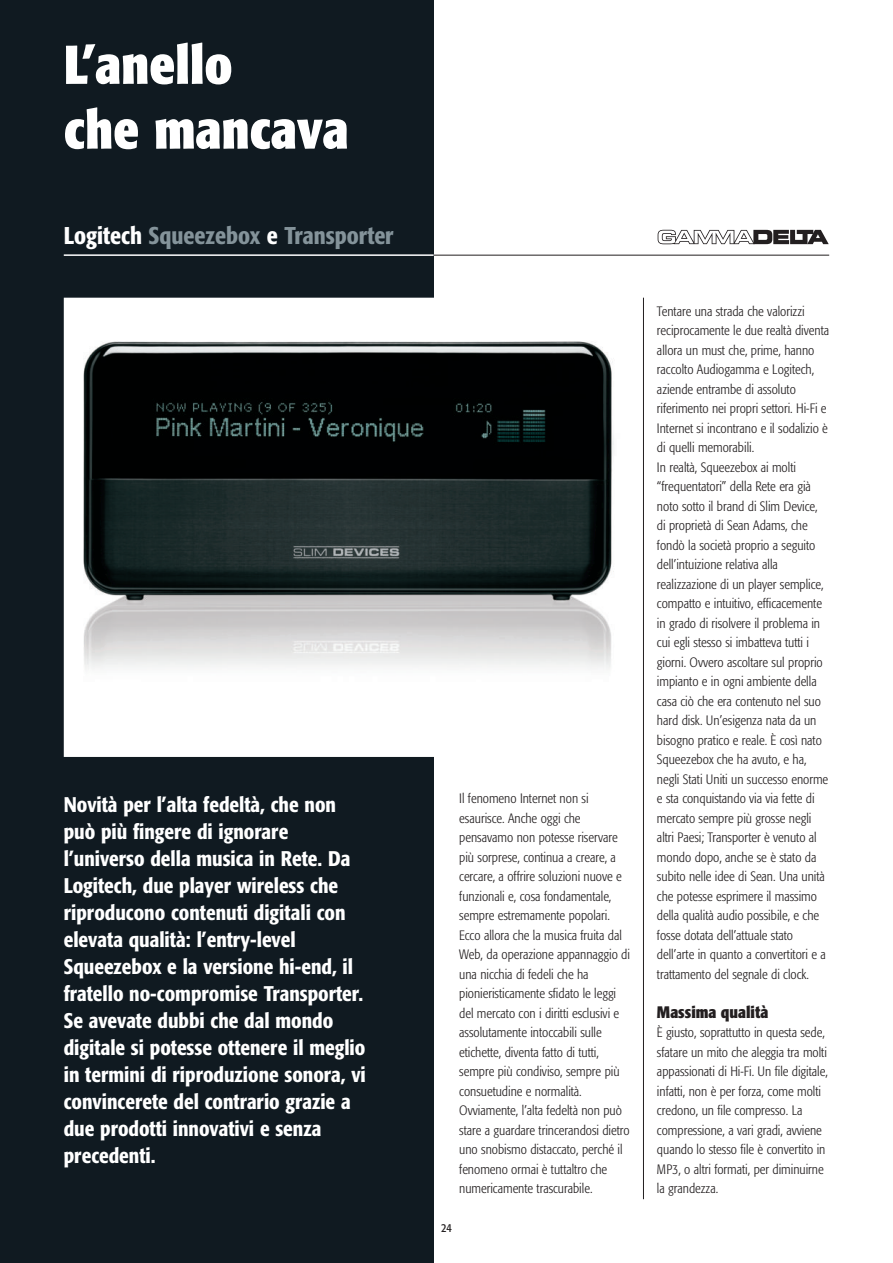
<style>
.page{position:relative;width:893px;height:1263px;background:#fff}
.page>*{position:absolute;margin:0;border:0;box-sizing:border-box;transform-origin:0 0}
.t1{font:700 condensed 54px/64.8px "Formata";color:#fff}
.t2{font:500 condensed 24px "Formata";color:#84939a}
.t3{font:500 condensed 21px/27px "Formata";color:#fff}
.t4{font:700 condensed 16.5px "Formata";color:#231f20}
.t5{font:300 condensed 13.5px/19.5px "Formata";color:#231f20}
.t6{font:condensed 12px "Formata";color:#231f20}
.s1{color:#fff}
</style>
<div class="page">
<div style="left:0;top:0;width:434px;height:1263px;background:#101a21"></div>
<hr style="left:64px;top:254px;width:370px;height:2px;background:#fff">
<hr style="left:434px;top:255px;width:395px;height:1px;background:#231f20">
<hr style="left:643px;top:298px;width:1px;height:901px;background:#231f20">
<img style="left:68px;top:302px;width:546px;height:451px">
<div style="left:64px;top:298px;width:567px;height:459px;border:3px solid #fff"></div>
<svg style="left:658px;top:230px;width:171px;height:14px"></svg>
<h1 class="t1" style="left:64px;top:37px;width:286px">L’anello<br>che mancava</h1>
<h2 class="t2" style="left:64px;top:225px;width:332px"><span class="s1">Logitech</span> Squeezebox <span class="s1">e</span> Transporter</h2>
<p class="t3" style="left:64px;top:792px;width:304px">Novità per l’alta fedeltà, che non può più fingere di ignorare l’universo della musica in Rete. Da Logitech, due player wireless che riproducono contenuti digitali con elevata qualità: l’entry-level Squeezebox e la versione hi-end, il fratello no-compromise Transporter.<br>Se avevate dubbi che dal mondo digitale si potesse ottenere il meglio in termini di riproduzione sonora, vi convincerete del contrario grazie a due prodotti innovativi e senza precedenti.</p>
<p class="t5" style="left:459px;top:790px;width:172px">Il fenomeno Internet non si esaurisce. Anche oggi che pensavamo non potesse riservare più sorprese, continua a creare, a cercare, a offrire soluzioni nuove e funzionali e, cosa fondamentale, sempre estremamente popolari.<br>Ecco allora che la musica fruita dal Web, da operazione appannaggio di una nicchia di fedeli che ha pionieristicamente sfidato le leggi del mercato con i diritti esclusivi e assolutamente intoccabili sulle etichette, diventa fatto di tutti, sempre più condiviso, sempre più consuetudine e normalità.<br>Ovviamente, l’alta fedeltà non può stare a guardare trincerandosi dietro uno snobismo distaccato, perché il fenomeno ormai è tuttaltro che numericamente trascurabile.</p>
<p class="t6" style="left:441px;top:1223px;width:12px">24</p>
<p class="t5" style="left:657px;top:302px;width:174px">Tentare una strada che valorizzi reciprocamente le due realtà diventa allora un must che, prime, hanno raccolto Audiogamma e Logitech, aziende entrambe di assoluto riferimento nei propri settori. Hi-Fi e Internet si incontrano e il sodalizio è di quelli memorabili.<br>In realtà, Squeezebox ai molti “frequentatori” della Rete era già noto sotto il brand di Slim Device, di proprietà di Sean Adams, che fondò la società proprio a seguito dell’intuizione relativa alla realizzazione di un player semplice, compatto e intuitivo, efficacemente in grado di risolvere il problema in cui egli stesso si imbatteva tutti i giorni. Ovvero ascoltare sul proprio impianto e in ogni ambiente della casa ciò che era contenuto nel suo hard disk. Un’esigenza nata da un bisogno pratico e reale. È così nato Squeezebox che ha avuto, e ha, negli Stati Uniti un successo enorme e sta conquistando via via fette di mercato sempre più grosse negli altri Paesi; Transporter è venuto al mondo dopo, anche se è stato da subito nelle idee di Sean. Una unità che potesse esprimere il massimo della qualità audio possibile, e che fosse dotata dell’attuale stato dell’arte in quanto a convertitori e a trattamento del segnale di clock.</p>
<p class="t4" style="left:657px;top:1005px;width:113px">Massima qualità</p>
<p class="t5" style="left:657px;top:1024px;width:172px">È giusto, soprattutto in questa sede, sfatare un mito che aleggia tra molti appassionati di Hi-Fi. Un file digitale, infatti, non è per forza, come molti credono, un file compresso. La compressione, a vari gradi, avviene quando lo stesso file è convertito in MP3, o altri formati, per diminuirne la grandezza.</p>
</div>
